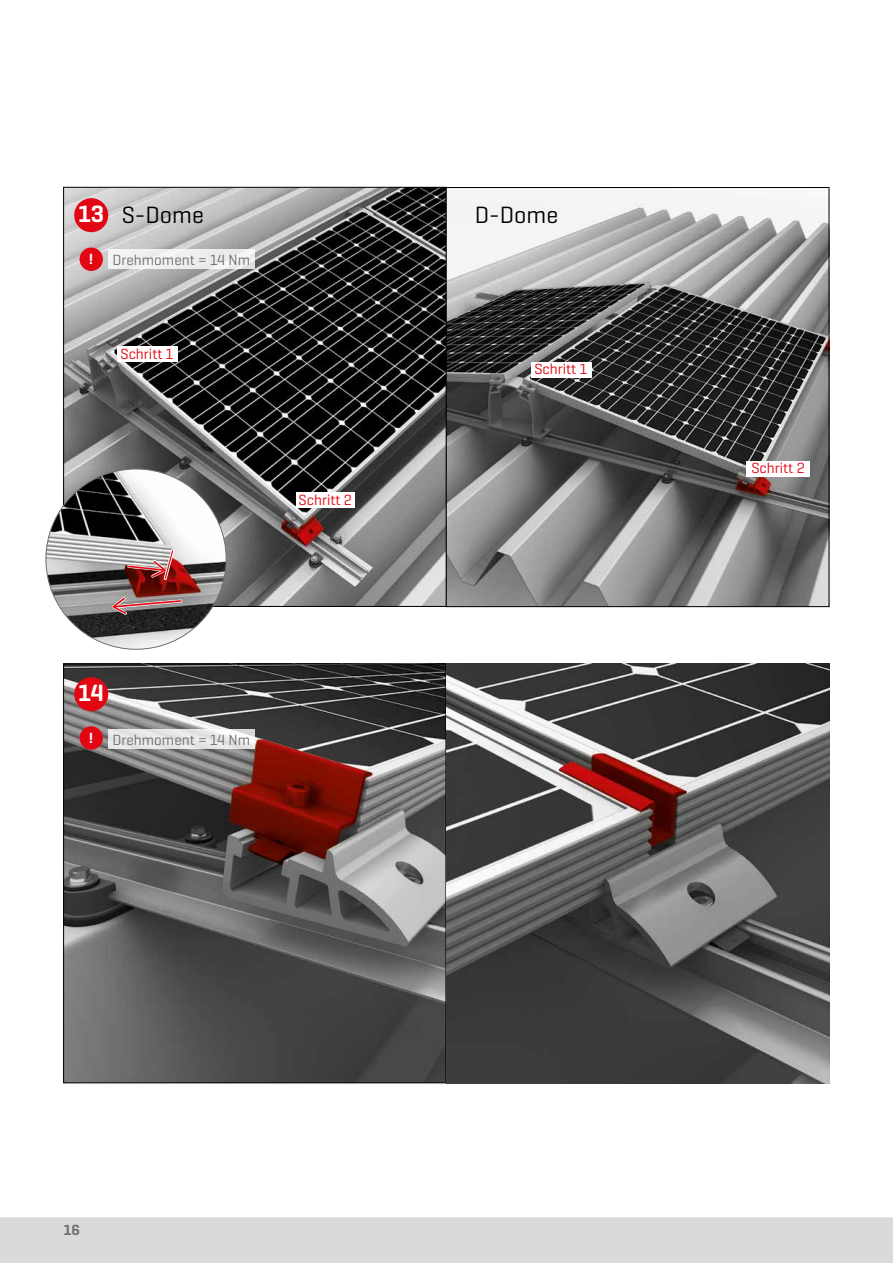
<style>
.page{position:relative;width:893px;height:1263px;background:#fff}
.page>*{position:absolute;margin:0;border:0;box-sizing:border-box;transform-origin:0 0}
.t1{font:24px "K2 Geogrotesque";color:#000}
.t2{font:600 24px "K2 Geogrotesque";color:#fff}
.t3{font:15px "K2 Geogrotesque";color:#e30613}
.t4{font:15px "K2 Geogrotesque";color:#706f6f}
.t5{font:600 15px "K2 Geogrotesque";color:#706f6f}
.t6{font:600 15px "K2 Geogrotesque";color:#fff}
</style>
<div class="page">
<div style="left:0;top:1217px;width:893px;height:46px;background:#dadada"></div>
<img style="left:65px;top:189px;width:762px;height:416px">
<img style="left:46px;top:469px;width:180px;height:180px;border-radius:90px">
<svg style="left:112px;top:597px;width:71px;height:18px"></svg>
<svg style="left:127px;top:549px;width:47px;height:32px;background:#ac7776"></svg>
<img style="left:65px;top:664px;width:764px;height:419px">
<div style="left:80px;top:248px;width:23px;height:23px;background:#e30613;border-radius:50%"></div>
<div style="left:74px;top:677px;width:34px;height:34px;background:#e30613;border-radius:50%"></div>
<div style="left:74px;top:198px;width:34px;height:34px;background:#e30613;border-radius:50%"></div>
<div style="left:117px;top:347px;width:61px;height:15px;background:#fff"></div>
<div style="left:297px;top:492px;width:58px;height:16px;background:#fff"></div>
<div style="left:531px;top:362px;width:60px;height:15px;background:#fff"></div>
<div style="left:747px;top:461px;width:63px;height:15px;background:#fff"></div>
<div style="left:80px;top:726px;width:23px;height:24px;background:#e30613;border-radius:50%"></div>
<div style="left:108px;top:249px;width:146px;height:20px;background:#f0f0f0"></div>
<svg style="left:108px;top:729px;width:146px;height:20px;background:#e7e7e7"></svg>
<h1 class="t2" style="left:78px;top:199px;width:27px">13</h1>
<p class="t6" style="left:89px;top:249px;width:5px">!</p>
<h1 class="t1" style="left:122px;top:200px;width:84px">S-Dome</h1>
<h1 class="t1" style="left:475px;top:200px;width:85px">D-Dome</h1>
<p class="t4" style="left:112px;top:250px;width:139px">Drehmoment = 14 Nm</p>
<p class="t3" style="left:120px;top:344px;width:54px">Schritt 1</p>
<p class="t3" style="left:534px;top:360px;width:54px">Schritt 1</p>
<p class="t3" style="left:299px;top:490px;width:55px">Schritt 2</p>
<h1 class="t2" style="left:79px;top:678px;width:27px">14</h1>
<p class="t6" style="left:89px;top:728px;width:5px">!</p>
<p class="t4" style="left:112px;top:730px;width:139px">Drehmoment = 14 Nm</p>
<p class="t3" style="left:751px;top:459px;width:55px">Schritt 2</p>
<p class="t5" style="left:64px;top:1221px;width:18px">16</p>
</div>
